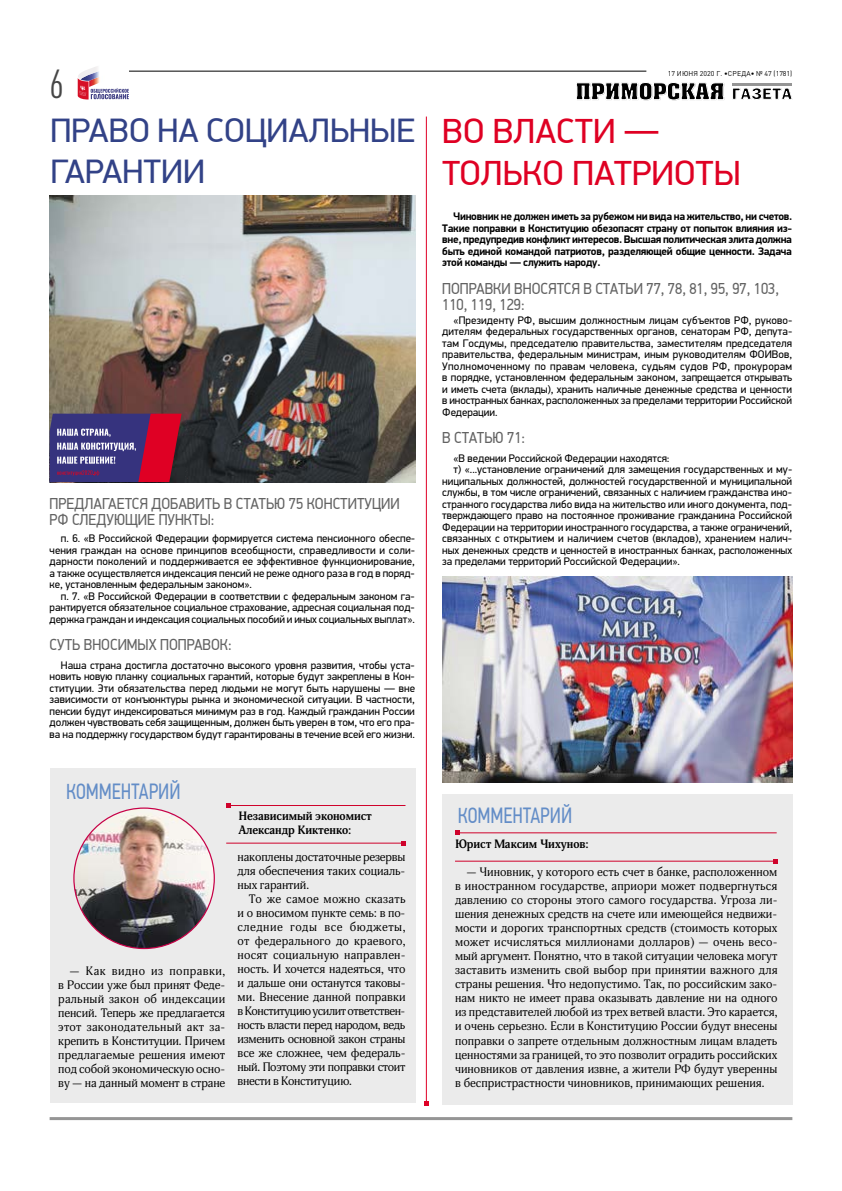
<style>
.page{position:relative;width:842px;height:1191px;background:#fff}
.page>*{position:absolute;margin:0;border:0;box-sizing:border-box;transform-origin:0 0}
.t1{font:condensed 40px "DIN Pro";color:#464646}
.t2{font:35px/42px "PF Din Display Pro";color:#df0023}
.t3{font:34px/40.8px "PF Din Display Pro";color:#324287}
.t4{font:22px "PF Din Text Cond Pro";color:#638dc7;scale:.9 1}
.t5{font:16px/16px "PF Din Display Pro";color:#636363;scale:.9 1}
.t6{font:12px/14px "Adonis C";letter-spacing:-.005em;color:#000;text-align:justify}
.t7{font:700 12px/14px "Adonis";letter-spacing:-.005em;color:#000}
.t8{font:11px/11.5px "PF Din Display Pro";letter-spacing:-.005em;color:#000;text-align:justify}
.t9{font:700 11px/11.5px "PF Din Display Pro";letter-spacing:-.025em;color:#000;text-align:justify}
.t10{font:7px "DIN Pro";color:#000}
</style>
<div class="page">
<hr style="left:50px;top:1117px;width:742px;height:3px;background:#959595">
<hr style="left:129px;top:71px;width:517px;height:1px;background:#000">
<svg style="left:576px;top:82px;width:148px;height:18px"></svg>
<svg style="left:733px;top:88px;width:59px;height:12px"></svg>
<hr style="left:732px;top:83px;width:60px;height:2px;background:#959595">
<svg style="left:78px;top:79px;width:51px;height:20px"></svg>
<img style="left:89px;top:81px;width:15px;height:6px">
<img style="left:80px;top:79px;width:24px;height:2px">
<img style="left:78px;top:66px;width:20px;height:13px">
<img style="left:80px;top:69px;width:20px;height:10px">
<div style="left:50px;top:768px;width:365px;height:334px;background:#ebebeb"></div>
<div style="left:442px;top:794px;width:351px;height:310px;background:#ebebeb"></div>
<hr style="left:455px;top:860px;width:320px;height:1px;background:#cf022b">
<svg style="left:773px;top:859px;width:4px;height:4px"></svg>
<hr style="left:457px;top:832px;width:320px;height:1px;background:#cf022b">
<svg style="left:455px;top:831px;width:4px;height:4px"></svg>
<hr style="left:426px;top:116px;width:1px;height:987px;background:#df0026">
<svg style="left:424px;top:1101px;width:4px;height:4px"></svg>
<hr style="left:226px;top:842px;width:177px;height:1px;background:#cf022b">
<svg style="left:401px;top:841px;width:4px;height:4px"></svg>
<hr style="left:229px;top:805px;width:176px;height:1px;background:#cf022b">
<svg style="left:227px;top:803px;width:4px;height:4px"></svg>
<img style="left:74px;top:808px;width:140px;height:140px;border-radius:70px">
<img style="left:50px;top:196px;width:365px;height:286px">
<img style="left:442px;top:576px;width:351px;height:206px">
<svg style="left:50px;top:413px;width:132px;height:69px"></svg>
<img style="left:186px;top:414px;width:1px;height:64px">
<h1 class="t1" style="left:50px;top:55px;width:16px">6</h1>
<p class="t10" style="left:668px;top:68px;width:126px">17 ИЮНЯ 2020 Г. •СРЕДА• № 47 (1781)</p>
<h3 class="t3" style="left:50px;top:110px;width:366px">ПРАВО НА СОЦИАЛЬНЫЕ<br>ГАРАНТИИ</h3>
<h2 class="t2" style="left:442px;top:110px;width:300px">ВО ВЛАСТИ —<br>ТОЛЬКО ПАТРИОТЫ</h2>
<h3 class="t5" style="left:50px;top:495px;width:391px">ПРЕДЛАГАЕТСЯ ДОБАВИТЬ В СТАТЬЮ 75 КОНСТИТУЦИИ<br>РФ СЛЕДУЮЩИЕ ПУНКТЫ:</h3>
<p class="t8" style="left:50px;top:533px;width:367px;text-indent:11px">п. 6. «В Российской Федерации формируется система пенсионного обеспе&shy;чения граждан на основе принципов всеобщности, справедливости и соли&shy;дарности поколений и поддерживается ее эффективное функционирование, а также осуществляется индексация пенсий не реже одного раза в год в поряд&shy;ке, установленным федеральным законом».</p>
<p class="t8" style="left:50px;top:590px;width:367px;text-indent:11px">п. 7. «В Российской Федерации в соответствии с федеральным законом га&shy;рантируется обязательное социальное страхование, адресная социальная под&shy;держка граждан и индексация социальных пособий и иных социальных выплат».</p>
<h3 class="t5" style="left:50px;top:637px;width:204px">СУТЬ ВНОСИМЫХ ПОПРАВОК:</h3>
<p class="t8" style="left:50px;top:659px;width:367px;text-indent:11px">Наша страна достигла достаточно высокого уровня развития, чтобы уста&shy;новить новую планку социальных гарантий, которые будут закреплены в Кон&shy;ституции. Эти обязательства перед людьми не могут быть нарушены — вне зависимости от конъюнктуры рынка и экономической ситуации. В частности, пенсии будут индексироваться минимум раз в год. Каждый гражданин России должен чувствовать себя защищенным, должен быть уверен в том, что его пра&shy;ва на поддержку государством будут гарантированы в течение всей его жизни.</p>
<h3 class="t4" style="left:66px;top:778px;width:129px">КОММЕНТАРИЙ</h3>
<p class="t6" style="left:58px;top:964px;width:169px;text-indent:11px">— Как видно из поправки, в России уже был принят Феде&shy;ральный закон об индексации пенсий. Теперь же предлагается этот законодательный акт за&shy;крепить в Конституции. Причем предлагаемые решения имеют под собой экономическую осно&shy;ву — на данный момент в стране</p>
<p class="t7" style="left:238px;top:809px;width:135px">Независимый экономист<br>Александр Киктенко:</p>
<p class="t6" style="left:238px;top:850px;width:169px">накоплены достаточные резервы для обеспечения таких социаль&shy;ных гарантий.</p>
<p class="t6" style="left:238px;top:892px;width:170px;text-indent:11px">То же самое можно сказать и о вносимом пункте семь: в по&shy;следние годы все бюджеты, от федерального до краевого, носят социальную направлен&shy;ность. И хочется надеяться, что и дальше они останутся таковы&shy;ми. Внесение данной поправки в Конституцию усилит ответствен&shy;ность власти перед народом, ведь изменить основной закон страны все же сложнее, чем федераль&shy;ный. Поэтому эти поправки стоит внести в Конституцию.</p>
<p class="t9" style="left:442px;top:211px;width:352px;text-indent:11px">Чиновник не должен иметь за рубежом ни вида на жительство, ни счетов.<br>Такие поправки в Конституцию обезопасят страну от попыток влияния из&shy;вне, предупредив конфликт интересов. Высшая политическая элита должна быть единой командой патриотов, разделяющей общие ценности. Задача этой команды — служить народу.</p>
<h3 class="t5" style="left:442px;top:280px;width:376px">ПОПРАВКИ ВНОСЯТСЯ В СТАТЬИ 77, 78, 81, 95, 97, 103,<br>110, 119, 129:</h3>
<p class="t8" style="left:442px;top:314px;width:352px;text-indent:11px">«Президенту РФ, высшим должностным лицам субъектов РФ, руково&shy;дителям федеральных государственных органов, сенаторам РФ, депута&shy;там Госдумы, председателю правительства, заместителям председателя правительства, федеральным министрам, иным руководителям ФОИВов, Уполномоченному по правам человека, судьям судов РФ, прокурорам в порядке, установленном федеральным законом, запрещается открывать и иметь счета (вклады), хранить наличные денежные средства и ценности в иностранных банках, расположенных за пределами территории Российской Федерации.</p>
<h3 class="t5" style="left:442px;top:430px;width:94px">В СТАТЬЮ 71:</h3>
<p class="t8" style="left:454px;top:452px;width:218px">«В ведении Российской Федерации находятся:</p>
<p class="t8" style="left:454px;top:464px;width:340px">т) «...установление ограничений для замещения государственных и му-</p>
<p class="t8" style="left:442px;top:475px;width:351px">ниципальных должностей, должностей государственной и муниципальной</p>
<p class="t8" style="left:442px;top:487px;width:351px">службы, в том числе ограничений, связанных с наличием гражданства ино-</p>
<p class="t8" style="left:442px;top:498px;width:351px">странного государства либо вида на жительство или иного документа, под-</p>
<p class="t8" style="left:442px;top:510px;width:351px">тверждающего право на постоянное проживание гражданина Российской</p>
<p class="t8" style="left:442px;top:521px;width:351px">Федерации на территории иностранного государства, а также ограничений,</p>
<p class="t8" style="left:442px;top:533px;width:351px">связанных с открытием и наличием счетов (вкладов), хранением налич-</p>
<p class="t8" style="left:442px;top:544px;width:351px">ных денежных средств и ценностей в иностранных банках, расположенных</p>
<p class="t8" style="left:442px;top:556px;width:239px">за пределами территорий Российской Федерации».</p>
<h3 class="t4" style="left:458px;top:802px;width:129px">КОММЕНТАРИЙ</h3>
<p class="t7" style="left:455px;top:837px;width:135px">Юрист Максим Чихунов:</p>
<p class="t6" style="left:455px;top:865px;width:324px;text-indent:11px">— Чиновник, у которого есть счет в банке, расположенном в иностранном государстве, априори может подвергнуться давлению со стороны этого самого государства. Угроза ли&shy;шения денежных средств на счете или имеющейся недвижи&shy;мости и дорогих транспортных средств (стоимость которых может исчисляться миллионами долларов) — очень весо&shy;мый аргумент. Понятно, что в такой ситуации человека могут заставить изменить свой выбор при принятии важного для страны решения. Что недопустимо. Так, по российским зако&shy;нам никто не имеет права оказывать давление ни на одного из представителей любой из трех ветвей власти. Это карается, и очень серьезно. Если в Конституцию России будут внесены поправки о запрете отдельным должностным лицам владеть ценностями за границей, то это позволит оградить российских чиновников от давления извне, а жители РФ будут уверенны в беспристрастности чиновников, принимающих решения.</p>
</div>
